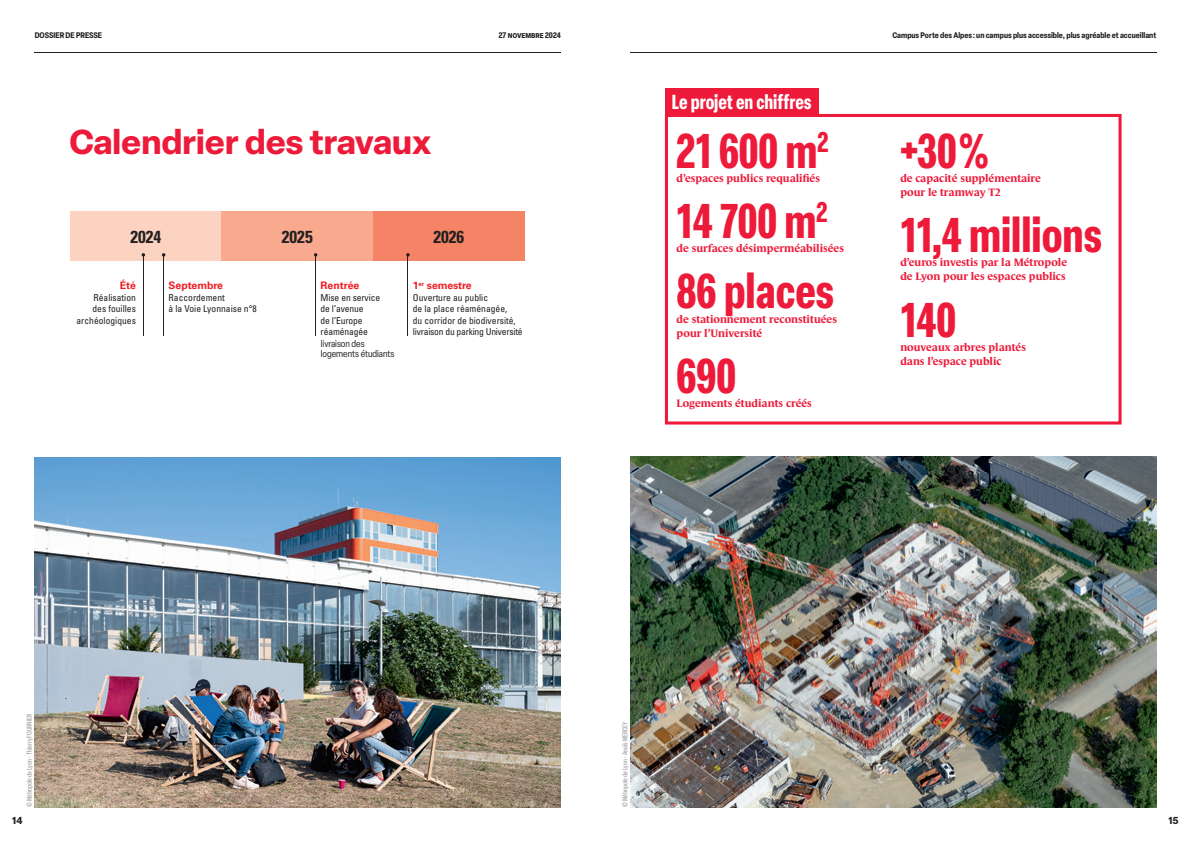
<style>
.page{position:relative;width:1191px;height:842px;background:#fff}
.page>*{position:absolute;margin:0;border:0;box-sizing:border-box;transform-origin:0 0}
.t1{font:700 condensed 48px "Elza";color:#ed1a3a}
.t2{font:700 34px "Elza";color:#ed1a3a}
.t3{font:700 condensed 20px "Elza";letter-spacing:-.005em;color:#fff}
.t4{font:700 condensed 17.4px "Univers";color:#231f20}
.t5{font:700 11px/14.1px "Le Monde Journal Std";color:#ed1a3a}
.t6{font:700 10.4px "Univers";color:#ee1d23}
.t7{font:700 10px "Elza Text";color:#231f20}
.t8{font:condensed 9.5px/11.5px "Univers";color:#231f20}
.t9{font:condensed 9.5px/10px "Elza";color:#231f20}
.t10{font:700 condensed 8px "Elza";color:#231f20}
.t11{font:500 condensed 7px "Elza";color:#a8a9ad}
</style>
<div class="page">
<img style="left:35px;top:458px;width:526px;height:350px">
<img style="left:630px;top:457px;width:526px;height:351px">
<hr style="left:35px;top:52px;width:526px;height:1px;background:#231f20">
<hr style="left:630px;top:52px;width:526px;height:1px;background:#231f20">
<div style="left:70px;top:212px;width:152px;height:49px;background:#fcd2c0"></div>
<div style="left:222px;top:212px;width:151px;height:49px;background:#f8a98e"></div>
<div style="left:373px;top:212px;width:151px;height:49px;background:#f48465"></div>
<hr style="left:143px;top:255px;width:1px;height:80px;background:#231f20">
<hr style="left:163px;top:255px;width:1px;height:80px;background:#231f20">
<hr style="left:315px;top:255px;width:1px;height:80px;background:#231f20">
<hr style="left:407px;top:255px;width:1px;height:80px;background:#231f20">
<svg style="left:406px;top:253px;width:4px;height:4px"></svg>
<svg style="left:665px;top:114px;width:456px;height:310px"></svg>
<div style="left:665px;top:88px;width:153px;height:28px;background:#ed1a3a"></div>
<p class="t10" style="left:35px;top:30px;width:69px">DOSSIER DE PRESSE</p>
<p class="t10" style="left:892px;top:30px;width:265px">Campus Porte des Alpes : un campus plus accessible, plus agréable et accueillant</p>
<p class="t10" style="left:499px;top:30px;width:63px">27 NOVEMBRE 2024</p>
<h3 class="t3" style="left:672px;top:88px;width:141px">Le projet en chiffres</h3>
<h2 class="t2" style="left:69px;top:117px;width:363px">Calendrier des travaux</h2>
<h1 class="t1" style="left:676px;top:118px;width:153px">21 600 m<sup>2</sup></h1>
<p class="t5" style="left:676px;top:171px;width:145px">d’espaces publics requalifiés</p>
<h1 class="t1" style="left:676px;top:188px;width:152px">14 700 m<sup>2</sup></h1>
<p class="t5" style="left:676px;top:241px;width:169px">de surfaces désimperméabilisées</p>
<h1 class="t1" style="left:676px;top:258px;width:159px">86 places</h1>
<p class="t5" style="left:676px;top:312px;width:162px">de stationnement reconstituées pour l’Université</p>
<h1 class="t1" style="left:676px;top:343px;width:61px">690</h1>
<p class="t5" style="left:676px;top:396px;width:137px">Logements étudiants créés</p>
<h3 class="t4" style="left:130px;top:226px;width:32px">2024</h3>
<h3 class="t4" style="left:282px;top:226px;width:32px">2025</h3>
<h3 class="t4" style="left:433px;top:226px;width:32px">2026</h3>
<p class="t6" style="left:120px;top:280px;width:18px">Été</p>
<p class="t8" style="left:77px;top:292px;width:61px;text-align:right">Réalisation<br>des fouilles archéologiques</p>
<p class="t6" style="left:169px;top:280px;width:56px">Septembre</p>
<p class="t8" style="left:169px;top:292px;width:90px">Raccordement<br>à la Voie Lyonnaise n°8</p>
<p class="t6" style="left:320px;top:280px;width:40px">Rentrée</p>
<p class="t8" style="left:320px;top:292px;width:61px">Mise en service de l’avenue<br>de l’Europe réaménagée</p>
<p class="t6" style="left:413px;top:280px;width:60px">1<sup>er</sup> semestre</p>
<p class="t8" style="left:413px;top:292px;width:111px">Ouverture au public<br>de la place réaménagée,<br>du corridor de biodiversité, livraison du parking Université</p>
<p class="t9" style="left:321px;top:338px;width:75px">livraison des logements étudiants</p>
<h1 class="t1" style="left:900px;top:118px;width:90px">+30 %</h1>
<p class="t5" style="left:900px;top:171px;width:142px">de capacité supplémentaire pour le tramway T2</p>
<h1 class="t1" style="left:900px;top:202px;width:203px">11,4 millions</h1>
<p class="t5" style="left:900px;top:255px;width:168px">d’euros investis par la Métropole de Lyon pour les espaces publics</p>
<h1 class="t1" style="left:900px;top:287px;width:57px">140</h1>
<p class="t5" style="left:900px;top:340px;width:127px">nouveaux arbres plantés dans l’espace public</p>
<p class="t11" style="left:25px;top:807px;width:95px;rotate:-90deg">© Métropole de Lyon - Thierry FOURNIER</p>
<p class="t11" style="left:620px;top:807px;width:87px;rotate:-90deg">© Métropole de Lyon - Anaïs MERCEY</p>
<p class="t7" style="left:12px;top:813px;width:12px">14</p>
<p class="t7" style="left:1168px;top:813px;width:12px">15</p>
</div>
